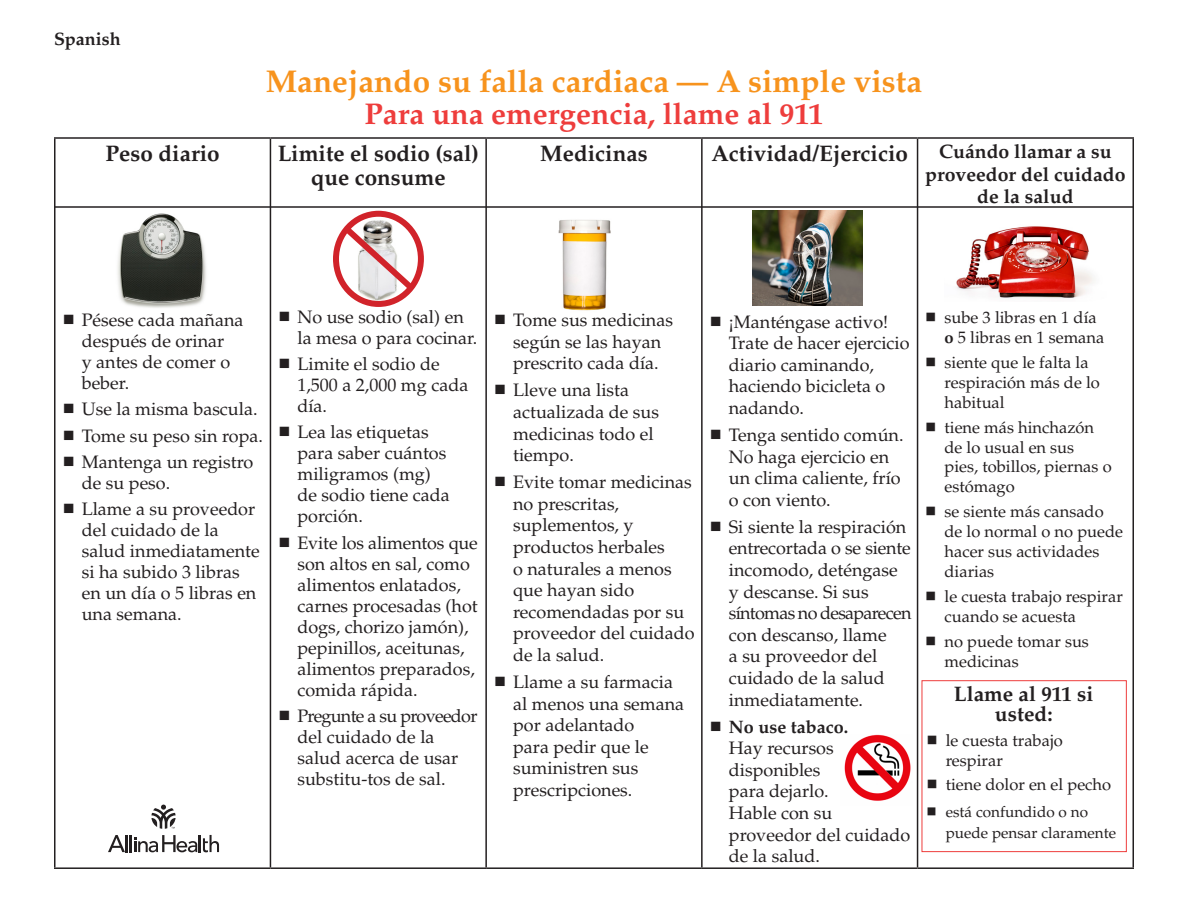
<style>
.page{position:relative;width:1188px;height:918px;background:#fff}
.page>*{position:absolute;margin:0;border:0;box-sizing:border-box;transform-origin:0 0}
.t1{font:700 31.5px "Palatino";color:#f7931d}
.t2{font:700 30px "Palatino";color:#ee3d3c}
.Body_copy{font:700 22.5px/24px "Palatino";color:#231f20;text-align:center}
.Body_copy-2{font:700 21px/19.5px "Palatino";color:#231f20;text-align:center}
.Body_copy-3{font:700 19.5px/22.5px "Palatino";color:#231f20;text-align:center}
.t3{font:18px/21.6px "Palatino";color:#231f20}
.t4{font:700 18px "Palatino";color:#231f20}
.t5{font:16.5px/19.8px "Palatino";color:#231f20}
.t6{font:15.3px/21px "Palatino";color:#231f20}
.s1{font-weight:700}
</style>
<div class="page">
<hr style="left:54px;top:206px;width:1080px;height:2px;background:#231f20">
<hr style="left:54px;top:137px;width:216px;height:2px;background:#231f20">
<hr style="left:54px;top:139px;width:2px;height:728px;background:#231f20">
<hr style="left:270px;top:137px;width:216px;height:2px;background:#231f20">
<hr style="left:270px;top:139px;width:1px;height:728px;background:#231f20">
<hr style="left:486px;top:137px;width:216px;height:2px;background:#231f20">
<hr style="left:485px;top:139px;width:2px;height:728px;background:#231f20">
<hr style="left:702px;top:137px;width:216px;height:2px;background:#231f20">
<hr style="left:701px;top:139px;width:2px;height:728px;background:#231f20">
<hr style="left:918px;top:137px;width:216px;height:2px;background:#231f20">
<hr style="left:917px;top:139px;width:1px;height:728px;background:#231f20">
<hr style="left:1132px;top:139px;width:2px;height:728px;background:#231f20">
<hr style="left:54px;top:867px;width:216px;height:2px;background:#231f20">
<hr style="left:270px;top:867px;width:216px;height:2px;background:#231f20">
<hr style="left:486px;top:867px;width:216px;height:2px;background:#231f20">
<hr style="left:702px;top:867px;width:216px;height:2px;background:#231f20">
<hr style="left:918px;top:867px;width:216px;height:2px;background:#231f20">
<img style="left:349px;top:212px;width:58px;height:89px">
<img style="left:117px;top:213px;width:89px;height:95px">
<img style="left:956px;top:226px;width:138px;height:72px">
<img style="left:558px;top:220px;width:53px;height:91px">
<div style="left:333px;top:211px;width:91px;height:96px;border:6px solid #d1232a;border-radius:50%"></div>
<svg style="left:337px;top:220px;width:82px;height:76px"></svg>
<img style="left:844px;top:735px;width:67px;height:66px">
<img style="left:752px;top:211px;width:110px;height:95px">
<div style="left:922px;top:680px;width:205px;height:172px;border:1px solid #ee3d3c"></div>
<svg style="left:151px;top:805px;width:25px;height:24px"></svg>
<svg style="left:108px;top:835px;width:111px;height:17px"></svg>
<p class="t4" style="left:54px;top:28px;width:68px">Spanish</p>
<p class="Body_copy" style="left:105px;top:141px;width:116px">Peso diario</p>
<p class="t1" style="left:266px;top:62px;width:658px">Manejando su falla cardiaca — A simple vista</p>
<p class="t2" style="left:365px;top:97px;width:460px">Para una emergencia, llame al 911</p>
<p class="Body_copy" style="left:278px;top:141px;width:203px">Limite el sodio (sal) que consume</p>
<p class="Body_copy" style="left:540px;top:141px;width:109px">Medicinas</p>
<p class="Body_copy" style="left:711px;top:141px;width:198px">Actividad/Ejercicio</p>
<p class="Body_copy-3" style="left:925px;top:141px;width:202px">Cuándo llamar a su proveedor del cuidado de la salud</p>
<p class="t3" style="left:82px;top:310px;width:163px;line-height:21px">Pésese cada mañana después de orinar<br>y antes de comer o beber.</p>
<p class="t3" style="left:82px;top:399px;width:177px">Use la misma bascula.</p>
<p class="t3" style="left:82px;top:425px;width:183px">Tome su peso sin ropa.</p>
<p class="t3" style="left:82px;top:452px;width:173px;line-height:21px">Mantenga un registro de su peso.</p>
<p class="t3" style="left:82px;top:499px;width:180px;line-height:21px">Llame a su proveedor del cuidado de la salud inmediatamente si ha subido 3 libras en un día o 5 libras en una semana.</p>
<p class="t3" style="left:297px;top:306px;width:181px;line-height:21px">No use sodio (sal) en la mesa o para cocinar.</p>
<p class="t3" style="left:297px;top:354px;width:172px;line-height:21px">Limite el sodio de<br>1,500 a 2,000 mg cada día.</p>
<p class="t3" style="left:297px;top:422px;width:154px;line-height:21px">Lea las etiquetas para saber cuántos miligramos (mg) de sodio tiene cada porción.</p>
<p class="t3" style="left:297px;top:532px;width:182px;line-height:21px">Evite los alimentos que son altos en sal, como alimentos enlatados, carnes procesadas (hot dogs, chorizo jamón), pepinillos, aceitunas, alimentos preparados, comida rápida.</p>
<p class="t3" style="left:297px;top:706px;width:182px;line-height:21px">Pregunte a su proveedor del cuidado de la salud acerca de usar substitu-tos de sal.</p>
<p class="t3" style="left:513px;top:310px;width:161px">Tome sus medicinas según se las hayan prescrito cada día.</p>
<p class="t3" style="left:513px;top:380px;width:147px">Lleve una lista actualizada de sus medicinas todo el tiempo.</p>
<p class="t3" style="left:513px;top:472px;width:183px">Evite tomar medicinas no prescritas, suplementos, y productos herbales<br>o naturales a menos que hayan sido recomendadas por su proveedor del cuidado de la salud.</p>
<p class="t3" style="left:513px;top:671px;width:173px">Llame a su farmacia al menos una semana por adelantado<br>para pedir que le suministren sus prescripciones.</p>
<p class="t3" style="left:729px;top:311px;width:182px">¡Manténgase activo!<br>Trate de hacer ejercicio diario caminando, haciendo bicicleta o nadando.</p>
<p class="t3" style="left:729px;top:424px;width:176px">Tenga sentido común.<br>No haga ejercicio en un clima caliente, frío o con viento.</p>
<p class="t3" style="left:729px;top:516px;width:184px">Si siente la respiración entrecortada o se siente incomodo, deténgase y descanse. Si sus síntomas no desaparecen con descanso, llame<br>a su proveedor del cuidado de la salud inmediatamente.</p>
<p class="t3" style="left:729px;top:716px;width:183px"><span class="s1">No use tabaco.<br></span>Hay recursos disponibles<br>para dejarlo.<br>Hable con su proveedor del cuidado de la salud.</p>
<p class="t5" style="left:945px;top:308px;width:161px">sube 3 libras en 1 día <span class="s1">o</span> 5 libras en 1 semana</p>
<p class="t5" style="left:945px;top:353px;width:157px">siente que le falta la respiración más de lo habitual</p>
<p class="t5" style="left:945px;top:418px;width:169px">tiene más hinchazón de lo usual en sus pies, tobillos, piernas o estómago</p>
<p class="t5" style="left:945px;top:502px;width:180px">se siente más cansado de lo normal o no puede hacer sus actividades diarias</p>
<p class="t5" style="left:945px;top:587px;width:180px">le cuesta trabajo respirar cuando se acuesta</p>
<p class="t5" style="left:945px;top:632px;width:146px">no puede tomar sus medicinas</p>
<p class="Body_copy-2" style="left:954px;top:685px;width:141px">Llame al 911 si usted:</p>
<p class="t5" style="left:946px;top:731px;width:119px">le cuesta trabajo respirar</p>
<p class="t5" style="left:946px;top:775px;width:167px">tiene dolor en el pecho</p>
<p class="t6" style="left:946px;top:801px;width:172px">está confundido o no puede pensar claramente</p>
</div>
